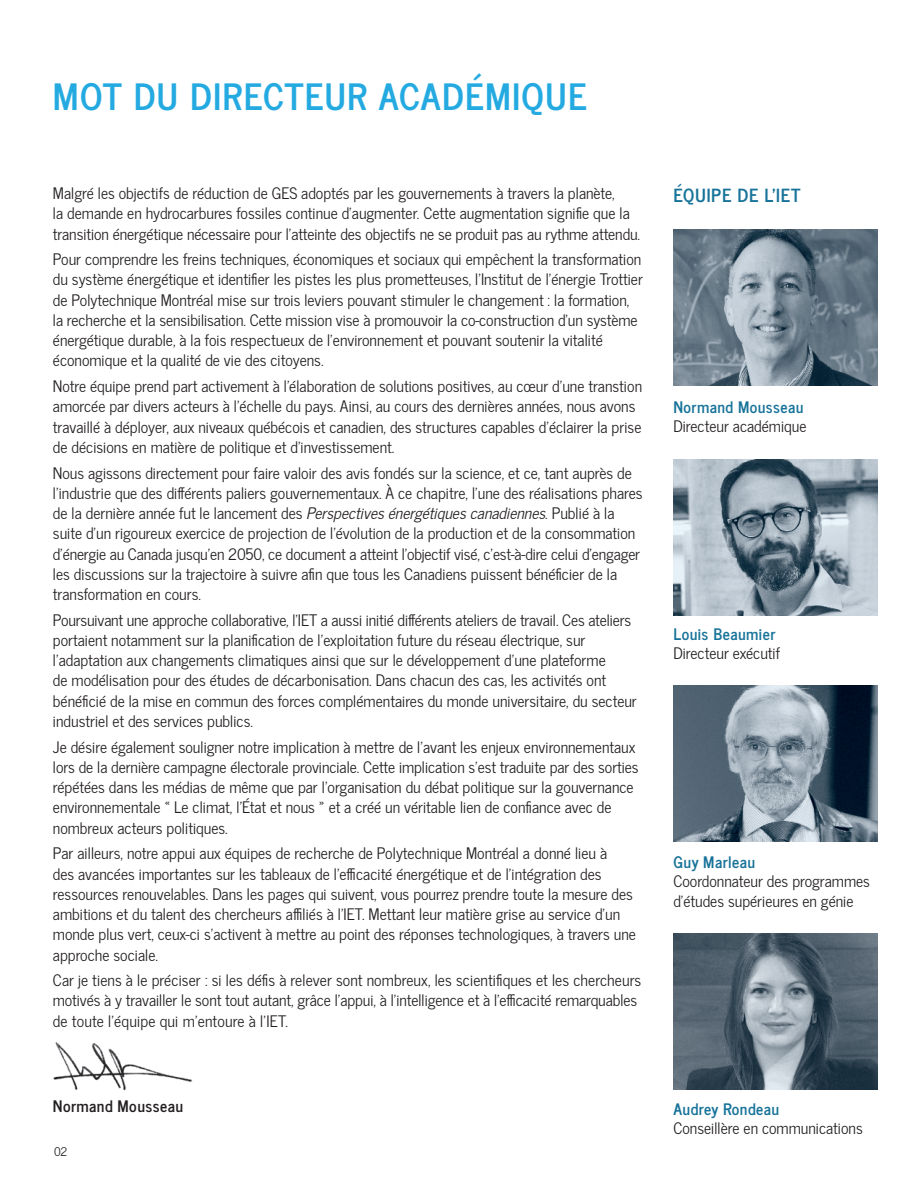
<style>
.page{position:relative;width:918px;height:1188px;background:#fff}
.page>*{position:absolute;margin:0;border:0;box-sizing:border-box;transform-origin:0 0}
.t1{font:700 36px "News Cycle";letter-spacing:.035em;color:#24aae1}
.t2{font:700 18px "News Cycle";letter-spacing:.04em;color:#177399}
.t3{font:15.75px/20.2px "News Cycle";color:#231f20}
.t4{font:700 15.75px "News Cycle";letter-spacing:.03em;color:#177399}
.t5{font:700 15.75px "News Cycle";letter-spacing:.03em;color:#231f20}
.t6{font:12px "News Cycle";color:#231f20}
.s1{font-style:italic}
</style>
<div class="page">
<img style="left:53px;top:1042px;width:139px;height:49px">
<img style="left:673px;top:933px;width:205px;height:156px">
<img style="left:673px;top:686px;width:205px;height:156px">
<img style="left:673px;top:459px;width:205px;height:156px">
<img style="left:673px;top:230px;width:205px;height:156px">
<h1 class="t1" style="left:53px;top:65px;width:536px">MOT DU DIRECTEUR ACADÉMIQUE</h1>
<p class="t3" style="left:53px;top:182px;width:589px">Malgré les objectifs de réduction de GES adoptés par les gouvernements à travers la planète,<br>la demande en hydrocarbures fossiles continue d’augmenter. Cette augmentation signifie que la transition énergétique nécessaire pour l’atteinte des objectifs ne se produit pas au rythme attendu.</p>
<p class="t3" style="left:53px;top:248px;width:592px">Pour comprendre les freins techniques, économiques et sociaux qui empêchent la transformation du système énergétique et identifier les pistes les plus prometteuses, l’Institut de l’énergie Trottier de Polytechnique Montréal mise sur trois leviers pouvant stimuler le changement : la formation, la recherche et la sensibilisation. Cette mission vise à promouvoir la co-construction d’un système énergétique durable, à la fois respectueux de l’environnement et pouvant soutenir la vitalité économique et la qualité de vie des citoyens.</p>
<p class="t3" style="left:53px;top:375px;width:591px">Notre équipe prend part activement à l'élaboration de solutions positives, au cœur d’une transtion amorcée par divers acteurs à l’échelle du pays. Ainsi, au cours des dernières années, nous avons travaillé à déployer, aux niveaux québécois et canadien, des structures capables d’éclairer la prise de décisions en matière de politique et d’investissement.</p>
<p class="t3" style="left:53px;top:462px;width:591px">Nous agissons directement pour faire valoir des avis fondés sur la science, et ce, tant auprès de l’industrie que des différents paliers gouvernementaux. À ce chapitre, l’une des réalisations phares de la dernière année fut le lancement des <span class="s1">Perspectivesénergétiquescanadiennes</span>. Publié à la suite d’un rigoureux exercice de projection de l’évolution de la production et de la consommation d’énergie au Canada jusqu’en 2050, ce document a atteint l’objectif visé, c’est-à-dire celui d’engager les discussions sur la trajectoire à suivre afin que tous les Canadiens puissent bénéficier de la transformation en cours.</p>
<p class="t3" style="left:53px;top:609px;width:585px">Poursuivant une approche collaborative, l’IET a aussi initié différents ateliers de travail. Ces ateliers portaient notamment sur la planification de l’exploitation future du réseau électrique, sur l’adaptation aux changements climatiques ainsi que sur le développement d’une plateforme<br>de modélisation pour des études de décarbonisation. Dans chacun des cas, les activités ont bénéficié de la mise en commun des forces complémentaires du monde universitaire, du secteur industriel et des services publics.</p>
<p class="t3" style="left:53px;top:736px;width:587px">Je désire également souligner notre implication à mettre de l’avant les enjeux environnementaux lors de la dernière campagne électorale provinciale. Cette implication s’est traduite par des sorties répétées dans les médias de même que par l’organisation du débat politique sur la gouvernance environnementale « Le climat, l'État et nous » et a créé un véritable lien de confiance avec de nombreux acteurs politiques.</p>
<p class="t3" style="left:53px;top:843px;width:585px">Par ailleurs, notre appui aux équipes de recherche de Polytechnique Montréal a donné lieu à<br>des avancées importantes sur les tableaux de l’efficacité énergétique et de l’intégration des ressources renouvelables. Dans les pages qui suivent, vous pourrez prendre toute la mesure des ambitions et du talent des chercheurs affiliés à l’IET. Mettant leur matière grise au service d’un monde plus vert, ceux-ci s’activent à mettre au point des réponses technologiques, à travers une approche sociale.</p>
<p class="t3" style="left:53px;top:969px;width:590px">Car je tiens à le préciser : si les défis à relever sont nombreux, les scientifiques et les chercheurs motivés à y travailler le sont tout autant, grâce l’appui, à l’intelligence et à l'efficacité remarquables de toute l’équipe qui m’entoure à l’IET.</p>
<p class="t5" style="left:53px;top:1092px;width:132px">Normand Mousseau</p>
<p class="t6" style="left:54px;top:1142px;width:15px">02</p>
<p class="t2" style="left:673px;top:180px;width:128px">ÉQUIPE DE L’IET</p>
<p class="t4" style="left:673px;top:393px;width:132px">Normand Mousseau</p>
<p class="t3" style="left:673px;top:415px;width:135px">Directeur académique</p>
<p class="t4" style="left:673px;top:620px;width:104px">Louis Beaumier</p>
<p class="t3" style="left:673px;top:642px;width:108px">Directeur exécutif</p>
<p class="t4" style="left:673px;top:848px;width:83px">Guy Marleau</p>
<p class="t3" style="left:673px;top:871px;width:198px;line-height:19.5px">Coordonnateur des programmes d’études supérieures en génie</p>
<p class="t4" style="left:673px;top:1095px;width:107px">Audrey Rondeau</p>
<p class="t3" style="left:673px;top:1118px;width:191px">Conseillère en communications</p>
</div>
